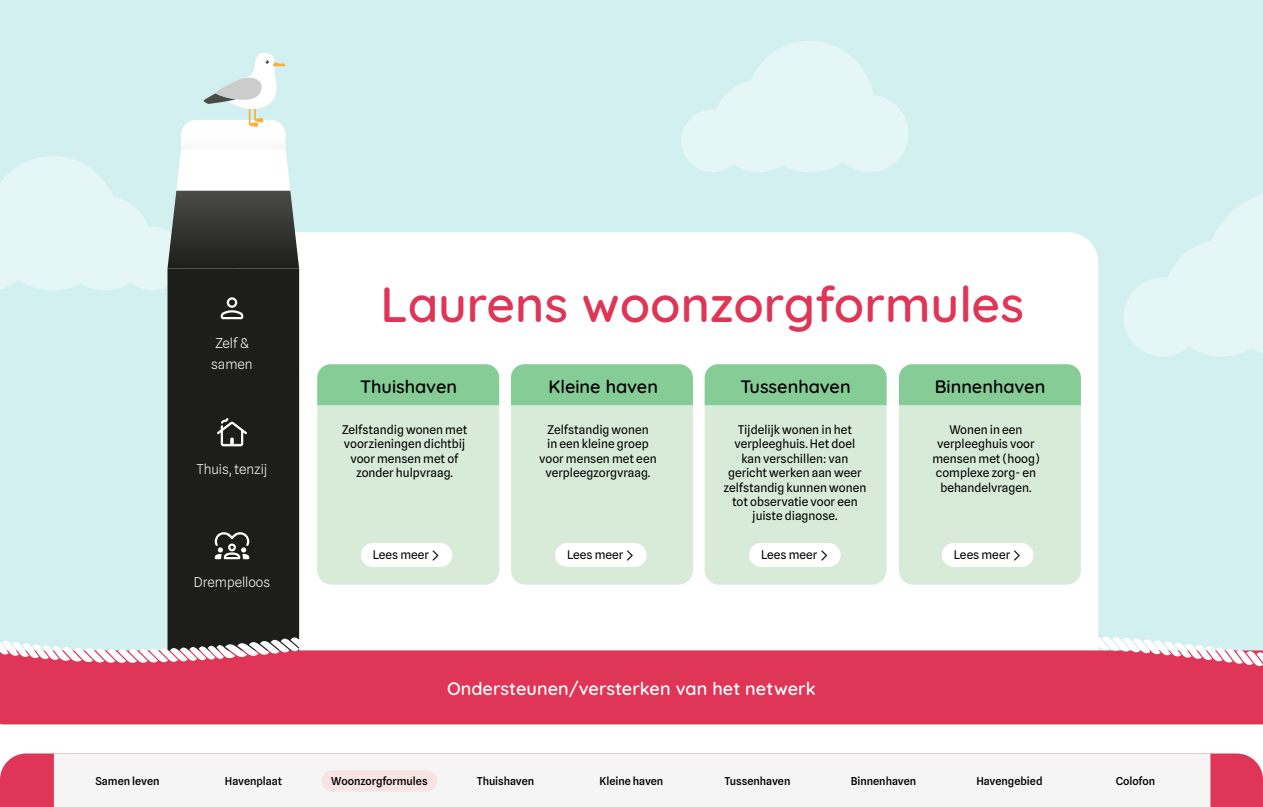
<style>
.page{position:relative;width:1263px;height:807px;background:#fff}
.page>*{position:absolute;margin:0;border:0;box-sizing:border-box;transform-origin:0 0}
.t1{font:600 49.5px "Quicksand";color:#df3557}
.t2{font:600 18px "Quicksand";color:#000}
.t3{font:600 18px "Quicksand";color:#fff}
.t4{font:300 13.5px/21px "Spline Sans";color:#fff}
.t5{font:300 13.5px "Spline Sans";letter-spacing:-.02em;color:#fff}
.t6{font:12px/14.4px "Spline Sans";color:#000;text-align:center}
.t7{font:500 10.95px "Spline Sans";color:#000}
</style>
<div class="page">
<div style="left:0;top:0;width:1263px;height:650px;background:#d2f0f0"></div>
<div style="left:120px;top:226px;width:64px;height:64px;background:#e4f6f6;border-radius:50%"></div>
<div style="left:58px;top:196px;width:94px;height:94px;background:#e4f6f6;border-radius:50%"></div>
<svg style="left:0;top:156px;width:113px;height:134px"></svg>
<div style="left:1124px;top:278px;width:79px;height:79px;background:#e4f6f6;border-radius:50%"></div>
<svg style="left:1167px;top:194px;width:96px;height:163px"></svg>
<div style="left:831px;top:95px;width:78px;height:77px;background:#e4f6f6;border-radius:50%"></div>
<div style="left:681px;top:110px;width:63px;height:62px;background:#e4f6f6;border-radius:50%"></div>
<div style="left:713px;top:80px;width:92px;height:92px;background:#e4f6f6;border-radius:50%"></div>
<div style="left:746px;top:41px;width:128px;height:131px;background:#e4f6f6;border-radius:50%"></div>
<div style="left:299px;top:232px;width:799px;height:418px;background:#fff"></div>
<div style="left:168px;top:268px;width:131px;height:368px;background:#1d1d1b"></div>
<svg style="left:215px;top:532px;width:34px;height:27px"></svg>
<svg style="left:217px;top:418px;width:30px;height:28px"></svg>
<svg style="left:221px;top:297px;width:22px;height:22px"></svg>
<svg style="left:317px;top:364px;width:182px;height:221px;background:#c8e5cb"></svg>
<svg style="left:511px;top:364px;width:182px;height:221px;background:#c8e5cb"></svg>
<svg style="left:705px;top:364px;width:182px;height:221px;background:#c8e5cb"></svg>
<svg style="left:899px;top:364px;width:182px;height:221px;background:#c8e5cb"></svg>
<div style="left:0;top:650px;width:1263px;height:74px;background:#df3557"></div>
<svg style="left:0;top:636px;width:303px;height:27px"></svg>
<svg style="left:1071px;top:635px;width:192px;height:32px"></svg>
<svg style="left:168px;top:53px;width:131px;height:215px"></svg>
<div style="left:361px;top:543px;width:91px;height:24px;background:#fff;border-radius:12px"></div>
<div style="left:555px;top:543px;width:92px;height:24px;background:#fff;border-radius:12px"></div>
<div style="left:749px;top:543px;width:92px;height:24px;background:#fff;border-radius:12px"></div>
<div style="left:942px;top:543px;width:91px;height:24px;background:#fff;border-radius:12px"></div>
<svg style="left:0;top:753px;width:1263px;height:54px;background:#e14261"></svg>
<div style="left:54px;top:753px;width:1156px;height:54px;background:#f5f5f5"></div>
<div style="left:322px;top:770px;width:115px;height:22px;background:#f9e3e3;border-radius:11px"></div>
<p class="t4" style="left:211px;top:332px;width:43px">Zelf &amp; samen</p>
<p class="t5" style="left:197px;top:461px;width:72px">Thuis, tenzij</p>
<p class="t4" style="left:194px;top:571px;width:78px">Drempelloos</p>
<h1 class="t1" style="left:381px;top:264px;width:645px">Laurens woonzorgformules</h1>
<h2 class="t2" style="left:360px;top:372px;width:99px">Thuishaven</h2>
<h2 class="t2" style="left:549px;top:372px;width:111px">Kleine haven</h2>
<h2 class="t2" style="left:741px;top:372px;width:112px">Tussenhaven</h2>
<h2 class="t2" style="left:935px;top:372px;width:112px">Binnenhaven</h2>
<p class="t6" style="left:342px;top:422px;width:127px">Zelfstandig wonen met voorzieningen dichtbij voor mensen met of zonder hulpvraag.</p>
<p class="t6" style="left:539px;top:422px;width:119px">Zelfstandig wonen<br>in een kleine groep voor mensen met een verpleegzorgvraag.</p>
<p class="t6" style="left:723px;top:422px;width:144px">Tijdelijk wonen in het verpleeghuis. Het doel kan verschillen: van gericht werken aan weer zelfstandig kunnen wonen tot observatie voor een juiste diagnose.</p>
<p class="t6" style="left:932px;top:422px;width:109px">Wonen in een verpleeghuis voor mensen met (hoog) complexe zorg- en behandelvragen.</p>
<p class="t6" style="left:373px;top:548px;width:68px">Lees meer 〉</p>
<p class="t6" style="left:567px;top:548px;width:68px">Lees meer 〉</p>
<p class="t6" style="left:761px;top:548px;width:68px">Lees meer 〉</p>
<p class="t6" style="left:954px;top:548px;width:68px">Lees meer 〉</p>
<h2 class="t3" style="left:447px;top:674px;width:370px">Ondersteunen/versterken van het netwerk</h2>
<p class="t7" style="left:95px;top:774px;width:66px">Samen leven</p>
<p class="t7" style="left:225px;top:774px;width:59px">Havenplaat</p>
<p class="t7" style="left:331px;top:774px;width:98px">Woonzorgformules</p>
<p class="t7" style="left:477px;top:774px;width:59px">Thuishaven</p>
<p class="t7" style="left:600px;top:774px;width:65px">Kleine haven</p>
<p class="t7" style="left:725px;top:774px;width:67px">Tussenhaven</p>
<p class="t7" style="left:851px;top:774px;width:67px">Binnenhaven</p>
<p class="t7" style="left:976px;top:774px;width:68px">Havengebied</p>
<p class="t7" style="left:1116px;top:774px;width:41px">Colofon</p>
</div>
